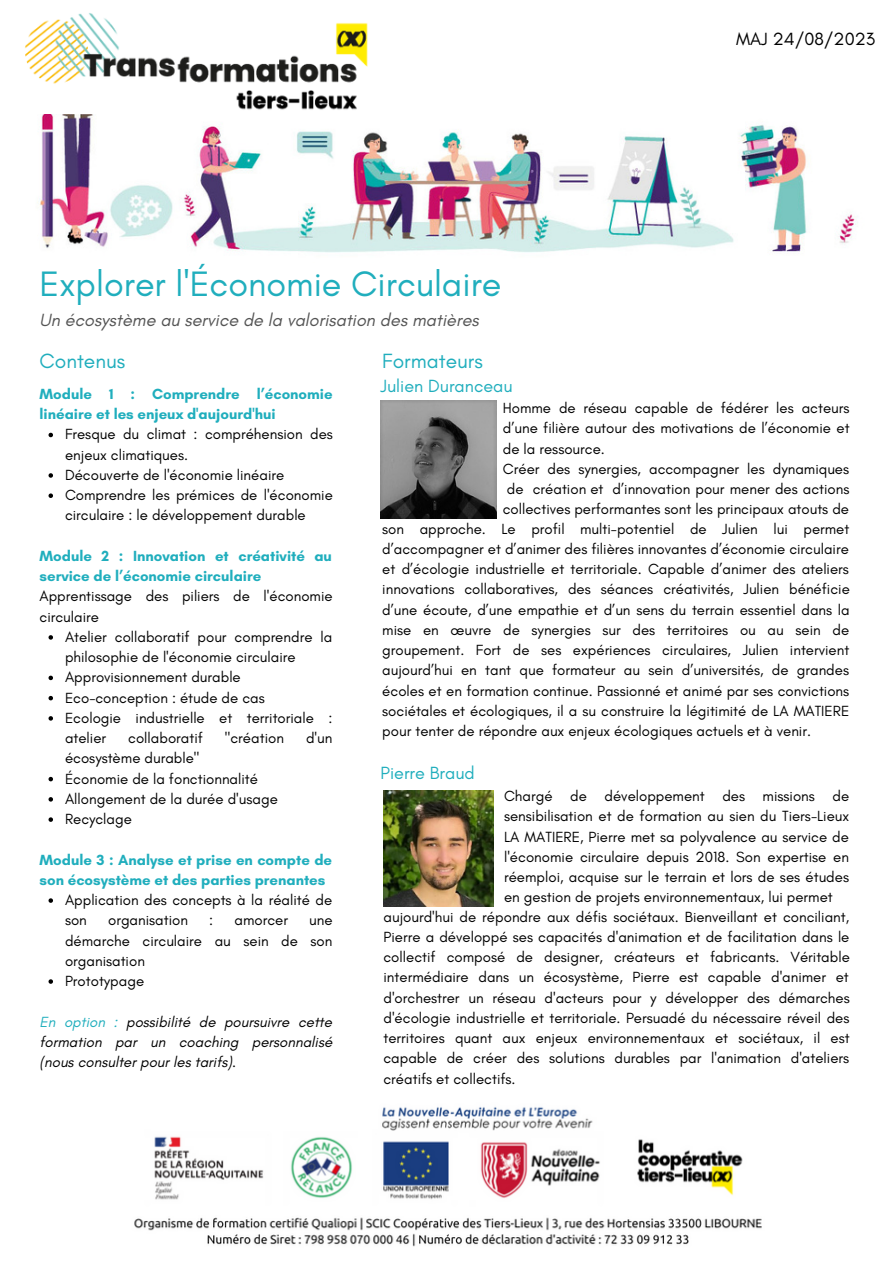
<style>
.page{position:relative;width:893px;height:1264px;background:#fff}
.page>*{position:absolute;margin:0;border:0;box-sizing:border-box;transform-origin:0 0}
.t1{font:36px "Glacial Indifference";color:#20aebd}
.t2{font:21px "Glacial Indifference";color:#20aebd}
.t3{font:italic 18px "Glacial Indifference";color:#545454}
.t4{font:18px "Glacial Indifference";color:#20aebd}
.t5{font:18px "Glacial Indifference";color:#000}
.t6{font:15px/20.2px "Glacial Indifference";color:#000}
.t7{font:700 15px/20.2px "Glacial Indifference";color:#20aebd}
.t8{font:italic 15px/20.2px "Glacial Indifference";color:#000;text-align:justify}
.s1{color:#20aebd}
</style>
<div class="page">
<img style="left:25px;top:13px;width:343px;height:97px">
<img style="left:37px;top:114px;width:819px;height:139px">
<img style="left:380px;top:400px;width:116px;height:118px">
<svg style="left:48px;top:433px;width:5px;height:4px"></svg>
<svg style="left:48px;top:473px;width:5px;height:4px"></svg>
<svg style="left:48px;top:493px;width:5px;height:5px"></svg>
<svg style="left:48px;top:635px;width:5px;height:4px"></svg>
<svg style="left:48px;top:675px;width:5px;height:5px"></svg>
<svg style="left:48px;top:696px;width:5px;height:4px"></svg>
<svg style="left:48px;top:716px;width:5px;height:4px"></svg>
<svg style="left:48px;top:776px;width:5px;height:5px"></svg>
<svg style="left:48px;top:797px;width:5px;height:4px"></svg>
<svg style="left:48px;top:817px;width:5px;height:4px"></svg>
<svg style="left:48px;top:898px;width:5px;height:4px"></svg>
<svg style="left:48px;top:979px;width:5px;height:4px"></svg>
<img style="left:383px;top:790px;width:110px;height:116px">
<img style="left:134px;top:1107px;width:628px;height:140px">
<p class="t1" style="left:40px;top:262px;width:463px">Explorer l'Économie Circulaire</p>
<p class="t3" style="left:40px;top:308px;width:440px">Un écosystème au service de la valorisation des matières</p>
<p class="t5" style="left:736px;top:28px;width:140px">MAJ 24/08/2023</p>
<p class="t2" style="left:40px;top:347px;width:87px">Contenus</p>
<p class="t2" style="left:382px;top:347px;width:102px">Formateurs</p>
<p class="t4" style="left:380px;top:374px;width:133px">Julien Duranceau</p>
<p class="t7" style="left:40px;top:383px;width:294px">Module 1 : Comprendre l’économie linéaire et les enjeux d'aujourd'hui</p>
<p class="t6" style="left:503px;top:398px;width:348px;text-align:justify">Homme de réseau capable de fédérer les acteurs d’une filière autour des motivations de l’économie et de la ressource.</p>
<p class="t6" style="left:503px;top:458px;width:348px;text-align:justify">Créer des synergies, accompagner les dynamiques de création et d’innovation pour mener des actions collectives performantes sont les principaux atouts de</p>
<p class="t6" style="left:382px;top:518px;width:469px;text-align:justify">son approche. Le profil multi-potentiel de Julien lui permet d’accompagner et d’animer des filières innovantes d’économie circulaire et d’écologie industrielle et territoriale. Capable d’animer des ateliers innovations collaboratives, des séances créativités, Julien bénéficie d’une écoute, d’une empathie et d’un sens du terrain essentiel dans la mise en œuvre de synergies sur des territoires ou au sein de groupement. Fort de ses expériences circulaires, Julien intervient aujourd’hui en tant que formateur au sein d’universités, de grandes écoles et en formation continue. Passionné et animé par ses convictions sociétales et écologiques, il a su construire la légitimité de LA MATIERE pour tenter de répondre aux enjeux écologiques actuels et à venir.</p>
<p class="t6" style="left:65px;top:424px;width:269px">Fresque du climat : compréhension des enjeux climatiques.</p>
<p class="t6" style="left:65px;top:464px;width:221px">Découverte de l'économie linéaire</p>
<p class="t6" style="left:65px;top:485px;width:269px">Comprendre les prémices de l'économie circulaire : le développement durable</p>
<p class="t7" style="left:40px;top:545px;width:294px">Module 2 : Innovation et créativité au service de l’économie circulaire</p>
<p class="t6" style="left:40px;top:586px;width:294px">Apprentissage des piliers de l'économie circulaire</p>
<p class="t6" style="left:65px;top:626px;width:269px">Atelier collaboratif pour comprendre la philosophie de l'économie circulaire</p>
<p class="t6" style="left:65px;top:667px;width:177px">Approvisionnement durable</p>
<p class="t6" style="left:65px;top:687px;width:201px">Eco-conception : étude de cas</p>
<p class="t6" style="left:65px;top:707px;width:269px">Ecologie industrielle et territoriale : atelier</p>
<p class="t6" style="left:128px;top:727px;width:76px">collaboratif</p>
<p class="t6" style="left:225px;top:727px;width:60px">"création</p>
<p class="t6" style="left:306px;top:727px;width:28px">d'un</p>
<p class="t6" style="left:65px;top:748px;width:136px">écosystème durable"</p>
<p class="t6" style="left:65px;top:768px;width:194px">Économie de la fonctionnalité</p>
<p class="t6" style="left:65px;top:788px;width:214px">Allongement de la durée d'usage</p>
<p class="t6" style="left:65px;top:808px;width:68px">Recyclage</p>
<p class="t4" style="left:380px;top:761px;width:96px">Pierre Braud</p>
<p class="t6" style="left:504px;top:785px;width:346px;text-align:justify">Chargé de développement des missions de sensibilisation et de formation au sien du Tiers-Lieux LA MATIERE, Pierre met sa polyvalence au service de l'économie circulaire depuis 2018. Son expertise en réemploi, acquise sur le terrain et lors de ses études en gestion de projets environnementaux, lui permet</p>
<p class="t6" style="left:383px;top:906px;width:468px;text-align:justify">aujourd'hui de répondre aux défis sociétaux. Bienveillant et conciliant, Pierre a développé ses capacités d'animation et de facilitation dans le collectif composé de designer, créateurs et fabricants. Véritable intermédiaire dans un écosystème, Pierre est capable d'animer et d'orchestrer un réseau d'acteurs pour y développer des démarches d'écologie industrielle et territoriale. Persuadé du nécessaire réveil des territoires quant aux enjeux environnementaux et sociétaux, il est capable de créer des solutions durables par l'animation d'ateliers créatifs et collectifs.</p>
<p class="t7" style="left:40px;top:849px;width:294px">Module 3 : Analyse et prise en compte de son écosystème et des parties prenantes</p>
<p class="t6" style="left:65px;top:889px;width:269px">Application des concepts à la réalité de son</p>
<p class="t6" style="left:108px;top:909px;width:81px">organisation</p>
<p class="t6" style="left:209px;top:909px;width:6px">:</p>
<p class="t6" style="left:234px;top:909px;width:55px">amorcer</p>
<p class="t6" style="left:65px;top:909px;width:269px;text-align:justify;text-indent:244px">une démarche circulaire au sein de son organisation</p>
<p class="t6" style="left:65px;top:970px;width:81px">Prototypage</p>
<p class="t8" style="left:40px;top:1011px;width:294px"><span class="s1">En option :</span> possibilité de poursuivre cette formation par un coaching personnalisé (nous consulter pour les tarifs).</p>
</div>
